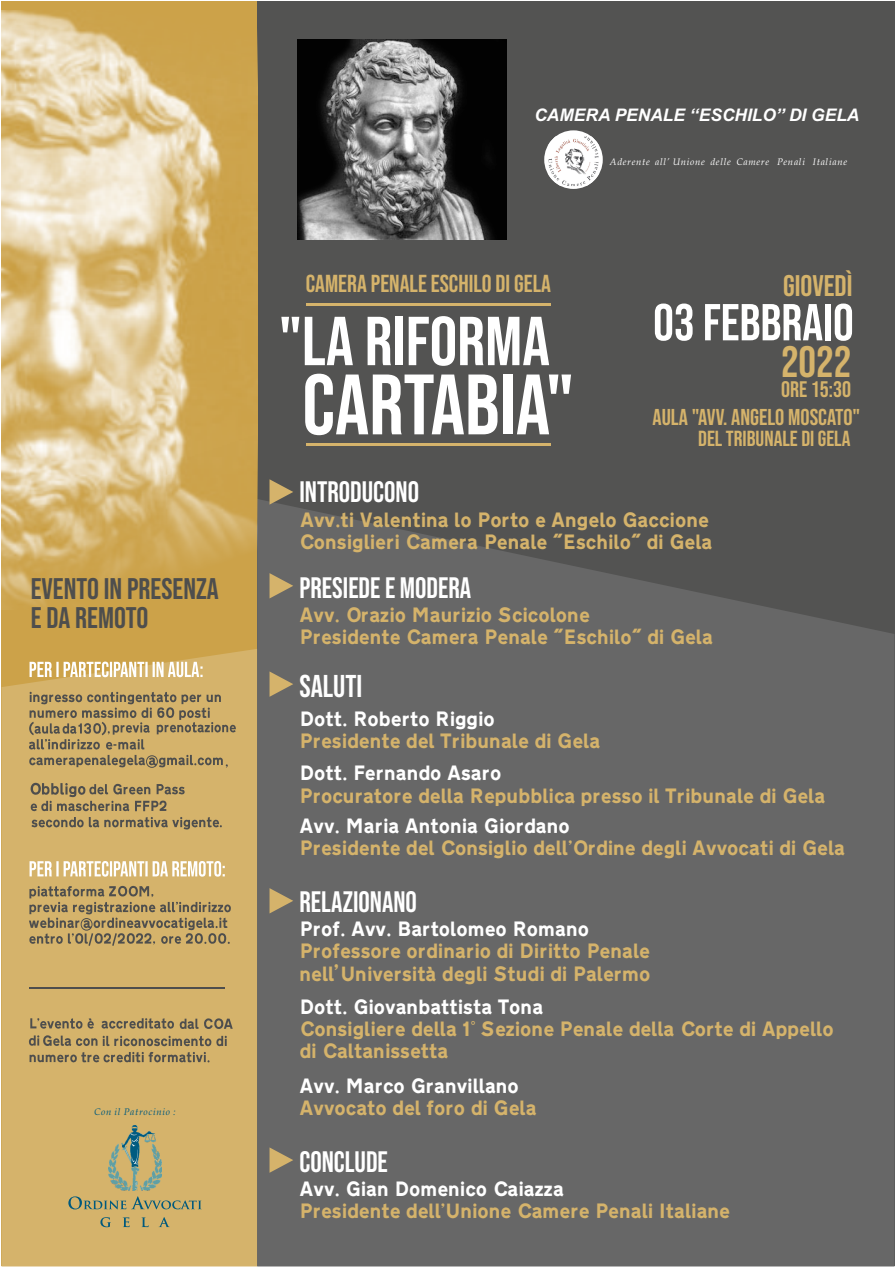
<style>
.page{position:relative;width:896px;height:1268px;background:#fff}
.page>*{position:absolute;margin:0;border:0;box-sizing:border-box;transform-origin:0 0}
.t1{font:85.35px "Bebas Neue";color:#fff}
.t2{font:69.15px "Bebas Neue";color:#fff}
.t3{font:51.75px "Bebas Neue";color:#fff}
.t4{font:43.95px "Bebas Neue";color:#d5b36b}
.t5{font:31.5px "Bebas Neue";color:#fff;scale:.96 1}
.t6{font:29.85px/29.5px "Bebas Neue";color:#4e4e4d}
.t7{font:29.85px "Bebas Neue";color:#d5b36b}
.t8{font:29.55px "Bebas Neue";color:#fff;scale:.96 1}
.t9{font:800 25.05px "Transport";color:#d5b36b;scale:.84 1}
.t10{font:24.6px "Bebas Neue";color:#d5b36b}
.t11{font:22.95px "Bebas Neue";color:#d5b36b}
.t12{font:22.5px "Bebas Neue";color:#d5b36b}
.t13{font:21.75px "Bebas Neue";color:#d5b36b}
.t14{font:800 19.35px/22.2px "Transport";color:#d5b36b;scale:.96 1}
.t15{font:800 19.35px "Transport";color:#fff;scale:.96 1}
.t16{font:italic 700 17.4px "Arial";color:#fff}
.t17{font:italic 9.45px "Book Antiqua";letter-spacing:.075em;color:#fff}
.t18{font:italic 9.45px "Book Antiqua";letter-spacing:.075em;color:#00597d}
</style>
<div class="page">
<div style="left:257px;top:2px;width:637px;height:1264px;background:#535352"></div>
<div style="left:2px;top:2px;width:255px;height:1264px;background:#cca249"></div>
<svg style="left:257px;top:499px;width:637px;height:767px;background:#656565"></svg>
<img style="left:2px;top:11px;width:255px;height:596px">
<div style="left:2px;top:649px;width:255px;height:617px;background:#d5b36b"></div>
<svg style="left:544px;top:130px;width:59px;height:59px"></svg>
<img style="left:548px;top:136px;width:51px;height:50px">
<img style="left:298px;top:39px;width:209px;height:200px">
<hr style="left:306px;top:443px;width:245px;height:3px;background:#d5b36b">
<hr style="left:306px;top:303px;width:245px;height:3px;background:#d5b36b">
<svg style="left:29px;top:692px;width:207px;height:76px;background:#b59b63"></svg>
<svg style="left:30px;top:782px;width:192px;height:47px;background:#b69c64"></svg>
<svg style="left:29px;top:886px;width:202px;height:60px;background:#b29963"></svg>
<svg style="left:29px;top:1018px;width:204px;height:44px;background:#b39963"></svg>
<svg style="left:30px;top:861px;width:195px;height:15px;background:#e9d8b3"></svg>
<svg style="left:30px;top:661px;width:173px;height:16px"></svg>
<svg style="left:269px;top:479px;width:24px;height:25px"></svg>
<img style="left:108px;top:1126px;width:54px;height:64px">
<svg style="left:68px;top:1196px;width:134px;height:31px;background:#bba86d"></svg>
<hr style="left:29px;top:987px;width:196px;height:1px;background:#4e4e4d">
<svg style="left:269px;top:573px;width:24px;height:25px"></svg>
<svg style="left:269px;top:671px;width:24px;height:26px"></svg>
<svg style="left:269px;top:888px;width:24px;height:25px"></svg>
<svg style="left:269px;top:1147px;width:24px;height:25px"></svg>
<h3 class="t6" style="left:31px;top:576px;width:189px">EVENTO IN PRESENZA<br>E DA REMOTO</h3>
<p class="t18" style="left:94px;top:1107px;width:83px">Con il Patrocinio :</p>
<p class="t16" style="left:534px;top:108px;width:326px">CAMERA PENALE ‘‘ESCHILO’’ DI GELA</p>
<p class="t17" style="left:610px;top:158px;width:239px">Aderente all’ Unione delle Camere Penali Italiane</p>
<p class="t10" style="left:306px;top:273px;width:247px">CAMERA PENALE ESCHILO DI GELA</p>
<h2 class="t2" style="left:279px;top:313px;width:273px">"LA RIFORMA</h2>
<h1 class="t1" style="left:302px;top:370px;width:273px">CARTABIA"</h1>
<h3 class="t7" style="left:783px;top:273px;width:71px">GIOVEDÌ</h3>
<h3 class="t3" style="left:653px;top:301px;width:202px">03 FEBBRAIO</h3>
<h3 class="t4" style="left:781px;top:344px;width:72px">2022</h3>
<p class="t12" style="left:781px;top:380px;width:72px">ORE 15:30</p>
<p class="t11" style="left:652px;top:407px;width:209px">AULA "AVV. ANGELO MOSCATO"</p>
<p class="t13" style="left:698px;top:430px;width:154px">DEL TRIBUNALE DI GELA</p>
<h3 class="t8" style="left:299px;top:480px;width:126px">INTRODUCONO</h3>
<p class="t14" style="left:299px;top:509px;width:432px">Avv.ti Valentina lo Porto e Angelo Gaccione<br>Consiglieri Camera Penale "Eschilo" di Gela</p>
<h3 class="t8" style="left:299px;top:575px;width:181px">PRESIEDE E MODERA</h3>
<p class="t14" style="left:299px;top:604px;width:432px">Avv. Orazio Maurizio Scicolone<br>Presidente Camera Penale "Eschilo" di Gela</p>
<h3 class="t5" style="left:299px;top:673px;width:67px">SALUTI</h3>
<p class="t15" style="left:299px;top:707px;width:205px">Dott. Roberto Riggio</p>
<p class="t14" style="left:299px;top:730px;width:315px">Presidente del Tribunale di Gela</p>
<p class="t15" style="left:299px;top:761px;width:212px">Dott. Fernando Asaro</p>
<p class="t14" style="left:299px;top:785px;width:549px">Procuratore della Repubblica presso il Tribunale di Gela</p>
<p class="t15" style="left:299px;top:814px;width:283px">Avv. Maria Antonia Giordano</p>
<p class="t14" style="left:299px;top:837px;width:570px">Presidente del Consiglio dell'Ordine degli Avvocati di Gela</p>
<h3 class="t8" style="left:299px;top:889px;width:124px">RELAZIONANO</h3>
<p class="t15" style="left:299px;top:917px;width:303px">Prof. Avv. Bartolomeo Romano</p>
<p class="t14" style="left:299px;top:941px;width:367px">Professore ordinario di Diritto Penale nell Università degli Studi di Palermo</p>
<p class="t15" style="left:299px;top:995px;width:255px">Dott. Giovanbattista Tona</p>
<p class="t14" style="left:299px;top:1018px;width:558px">Consigliere della 1° Sezione Penale della Corte di Appello di Caltanissetta</p>
<p class="t15" style="left:299px;top:1073px;width:230px">Avv. Marco Granvillano</p>
<p class="t14" style="left:299px;top:1097px;width:248px">Avvocato del foro di Gela</p>
<h3 class="t8" style="left:299px;top:1149px;width:94px">CONCLUDE</h3>
<p class="t15" style="left:299px;top:1177px;width:277px">Avv. Gian Domenico Caiazza</p>
<p class="t14" style="left:299px;top:1200px;width:450px">Presidente dell'Unione Camere Penali Italiane</p>
<p class="t9" style="left:333px;top:944px;width:10px">,</p>
</div>
